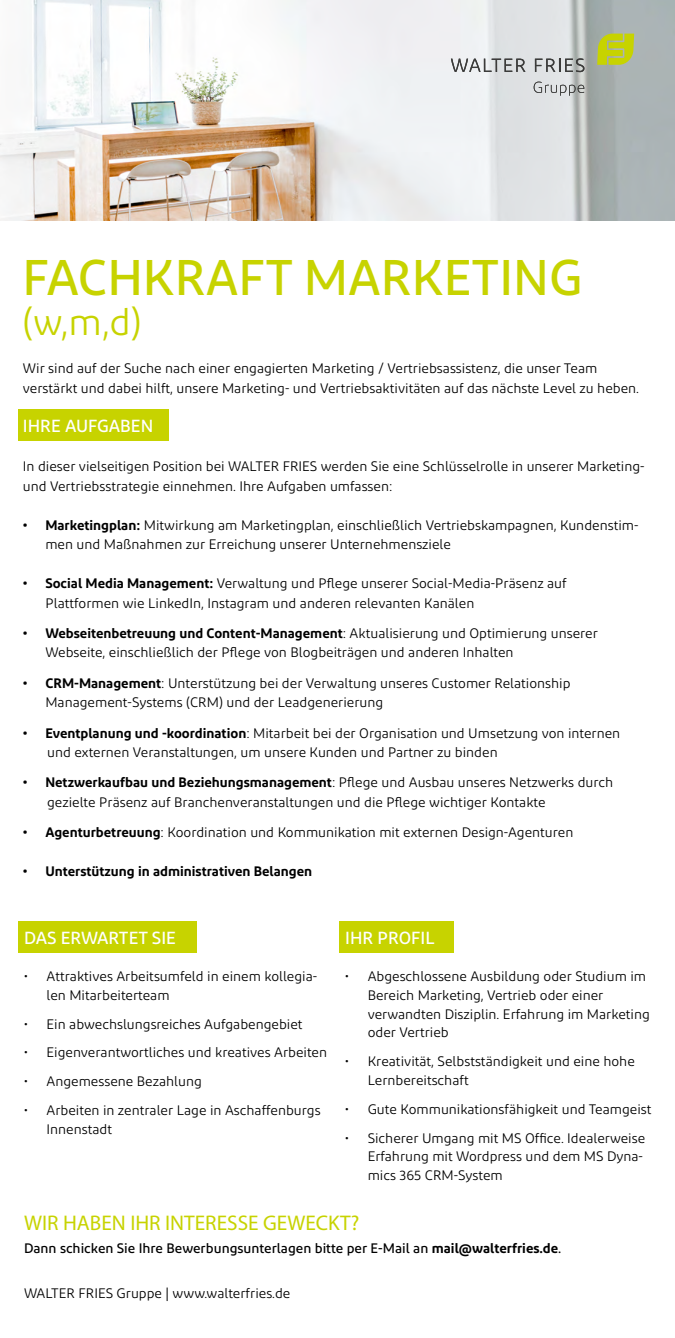
<style>
.page{position:relative;width:675px;height:1338px;background:#fff}
.page>*{position:absolute;margin:0;border:0;box-sizing:border-box;transform-origin:0 0}
.t1{font:500 50px "Diodrum";color:#c7d300}
.t2{font:37.5px "Diodrum";color:#c7d300}
.t3{font:21.25px "Myriad Pro";color:#c7d300}
.t4{font:500 17.5px "Diodrum";color:#fff}
.t5{font:13.75px/19.5px "Diodrum";color:#000}
.t6{font:500 13.75px "Diodrum";color:#000}
.t7{font:600 13.75px "Diodrum";color:#000}
.s1{font-weight:600}
</style>
<div class="page">
<div style="left:18px;top:409px;width:151px;height:32px;background:#c7d300"></div>
<div style="left:18px;top:921px;width:179px;height:31px;background:#c7d300"></div>
<div style="left:339px;top:921px;width:114px;height:31px;background:#c7d300"></div>
<img style="left:0;top:0;width:675px;height:220px">
<svg style="left:597px;top:34px;width:37px;height:31px"></svg>
<svg style="left:451px;top:59px;width:75px;height:13px"></svg>
<svg style="left:535px;top:58px;width:49px;height:14px"></svg>
<svg style="left:534px;top:82px;width:50px;height:14px"></svg>
<h1 class="t1" style="left:22px;top:246px;width:562px">FACHKRAFT MARKETING</h1>
<h2 class="t2" style="left:22px;top:299px;width:121px">(w,m,d)</h2>
<p class="t5" style="left:23px;top:358px;width:618px">Wir sind auf der Suche nach einer engagierten Marketing / Vertriebsassistenz, die unser Team verstärkt und dabei hilft, unsere Marketing- und Vertriebsaktivitäten auf das nächste Level zu heben.</p>
<p class="t4" style="left:23px;top:415px;width:132px">IHRE AUFGABEN</p>
<p class="t5" style="left:23px;top:456px;width:623px">In dieser vielseitigen Position bei WALTER FRIES werden Sie eine Schlüsselrolle in unserer Marketing&shy;und Vertriebsstrategie einnehmen. Ihre Aufgaben umfassen:</p>
<p class="t5" style="left:45px;top:515px;width:595px;text-indent:-22px"><span class="s1">• Marketingplan:</span> Mitwirkung am Marketingplan, einschließlich Vertriebskampagnen, Kundenstim&shy;men und Maßnahmen zur Erreichung unserer Unternehmensziele</p>
<p class="t5" style="left:45px;top:573px;width:523px;text-indent:-22px"><span class="s1">• Social Media Management:</span> Verwaltung und Pflege unserer Social-Media-Präsenz auf<br>Plattformen wie LinkedIn, Instagram und anderen relevanten Kanälen</p>
<p class="t5" style="left:45px;top:623px;width:554px;text-indent:-22px"><span class="s1">• Webseitenbetreuung und Content-Management</span>: Aktualisierung und Optimierung unserer<br>Webseite, einschließlich der Pflege von Blogbeiträgen und anderen Inhalten</p>
<p class="t5" style="left:45px;top:673px;width:527px;text-indent:-22px"><span class="s1">• CRM-Management</span>: Unterstützung bei der Verwaltung unseres Customer Relationship<br>Management-Systems (CRM) und der Leadgenerierung</p>
<p class="t5" style="left:47px;top:722px;width:575px;text-indent:-24px"><span class="s1">• Eventplanung und -koordination</span>: Mitarbeit bei der Organisation und Umsetzung von internen und externen Veranstaltungen, um unsere Kunden und Partner zu binden</p>
<p class="t5" style="left:47px;top:772px;width:568px;text-indent:-24px"><span class="s1">• Netzwerkaufbau und Beziehungsmanagement</span>: Pflege und Ausbau unseres Netzwerks durch gezielte Präsenz auf Branchenveranstaltungen und die Pflege wichtiger Kontakte</p>
<p class="t5" style="left:23px;top:822px;width:552px"><span class="s1">• Agenturbetreuung</span>: Koordination und Kommunikation mit externen Design-Agenturen</p>
<p class="t7" style="left:23px;top:862px;width:291px">• Unterstützung in administrativen Belangen</p>
<p class="t4" style="left:24px;top:926px;width:153px">DAS ERWARTET SIE</p>
<p class="t5" style="left:47px;top:966px;width:272px;line-height:18.8px;text-indent:-22px">• Attraktives Arbeitsumfeld in einem kollegia&shy;len Mitarbeiterteam</p>
<p class="t5" style="left:24px;top:1013px;width:280px">• Ein abwechslungsreiches Aufgabengebiet</p>
<p class="t5" style="left:24px;top:1042px;width:305px">• Eigenverantwortliches und kreatives Arbeiten</p>
<p class="t5" style="left:24px;top:1071px;width:179px">• Angemessene Bezahlung</p>
<p class="t5" style="left:47px;top:1100px;width:276px;line-height:18.8px;text-indent:-22px">• Arbeiten in zentraler Lage in Aschaffenburgs<br>Innenstadt</p>
<p class="t4" style="left:345px;top:926px;width:91px">IHR PROFIL</p>
<p class="t5" style="left:368px;top:966px;width:284px;line-height:18.8px;text-indent:-22px">• Abgeschlossene Ausbildung oder Studium im Bereich Marketing, Vertrieb oder einer verwandten Disziplin. Erfahrung im Marketing oder Vertrieb</p>
<p class="t5" style="left:368px;top:1051px;width:269px;line-height:18.8px;text-indent:-22px">• Kreativität, Selbstständigkeit und eine hohe<br>Lernbereitschaft</p>
<p class="t5" style="left:345px;top:1098px;width:308px">• Gute Kommunikationsfähigkeit und Teamgeist</p>
<p class="t5" style="left:368px;top:1128px;width:279px;line-height:18.8px;text-indent:-22px">• Sicherer Umgang mit MS Office. Idealerweise<br>Erfahrung mit Wordpress und dem MS Dyna&shy;mics 365 CRM-System</p>
<h3 class="t3" style="left:24px;top:1210px;width:337px">WIR HABEN IHR INTERESSE GEWECKT?</h3>
<p class="t6" style="left:24px;top:1239px;width:539px">Dann schicken Sie Ihre Bewerbungsunterlagen bitte per E-Mail an <span class="s1">mail@walterfries.de</span>.</p>
<p class="t5" style="left:24px;top:1282px;width:268px">WALTER FRIES Gruppe | www.walterfries.de</p>
</div>
